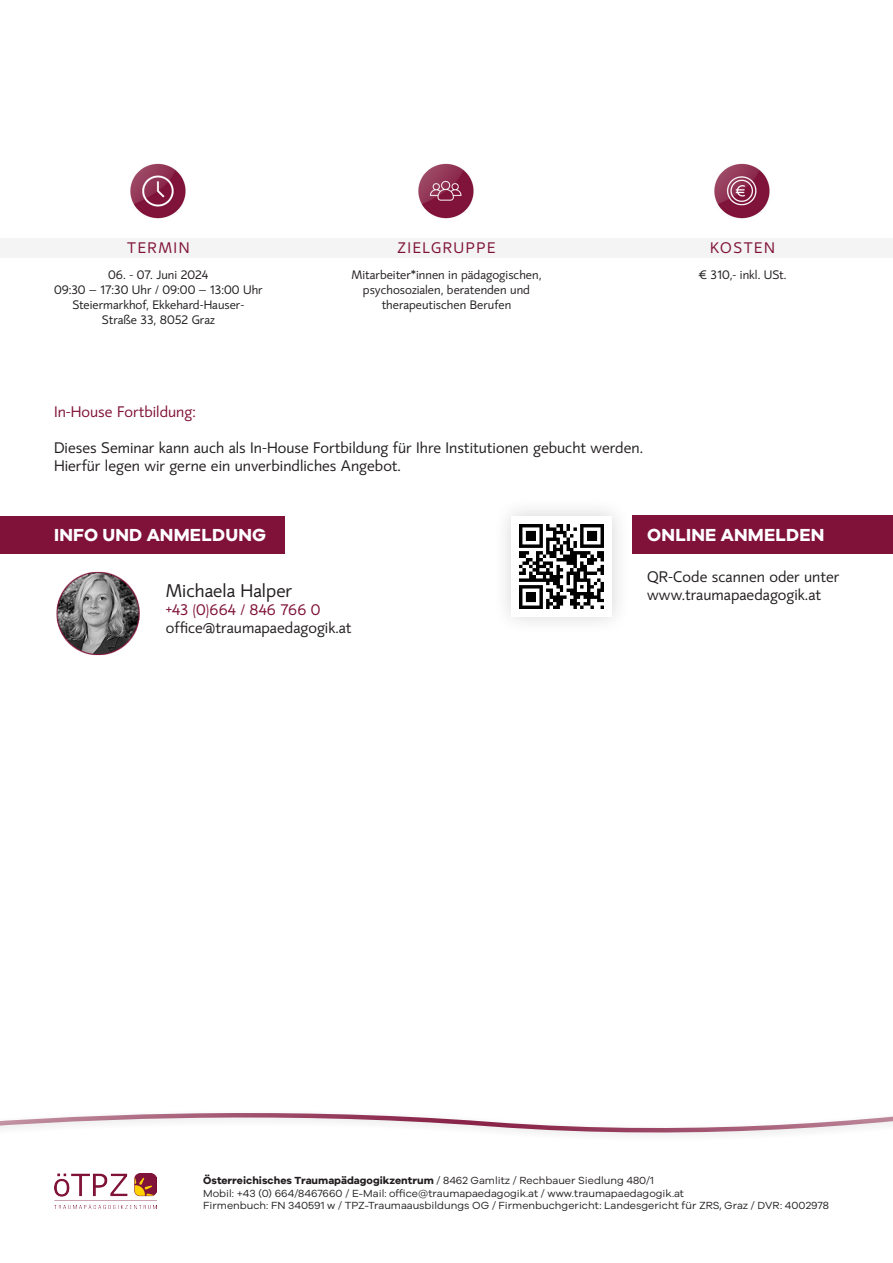
<style>
.page{position:relative;width:893px;height:1263px;background:#fff}
.page>*{position:absolute;margin:0;border:0;box-sizing:border-box;transform-origin:0 0}
.t1{font:700 18px "Galyon";letter-spacing:.01em;color:#fff}
.t2{font:18px "mirror 82";color:#231f20}
.t3{font:15px/18px "mirror 82";color:#231f20}
.t4{font:15px "mirror 82";letter-spacing:.09em;color:#801239}
.t5{font:15px "mirror 82";color:#801239}
.t6{font:12px/15px "mirror 82";color:#231f20;text-align:center}
.t7{font:10.65px/12.8px "Galyon";color:#231f20}
.s1{color:#801239}
.s2{font-weight:700}
</style>
<div class="page">
<svg style="left:0;top:1113px;width:893px;height:61px"></svg>
<img style="left:54px;top:1174px;width:103px;height:35px">
<div style="left:0;top:239px;width:893px;height:19px;background:#f4f4f4"></div>
<div style="left:0;top:516px;width:285px;height:37px;background:#801239"></div>
<div style="left:633px;top:516px;width:260px;height:38px;background:#801239"></div>
<img style="left:56px;top:571px;width:84px;height:85px">
<img style="left:130px;top:163px;width:56px;height:56px">
<img style="left:418px;top:163px;width:56px;height:56px">
<img style="left:714px;top:163px;width:56px;height:56px">
<div style="left:493px;top:497px;width:138px;height:138px;background:#fafafa"></div>
<div style="left:511px;top:516px;width:101px;height:100px;background:#fff"></div>
<img style="left:520px;top:524px;width:84px;height:84px">
<p class="t4" style="left:127px;top:239px;width:64px">TERMIN</p>
<p class="t4" style="left:398px;top:239px;width:99px">ZIELGRUPPE</p>
<p class="t4" style="left:710px;top:239px;width:66px">KOSTEN</p>
<p class="t6" style="left:108px;top:267px;width:102px">06. - 07. Juni 2024</p>
<p class="t6" style="left:698px;top:267px;width:90px">€ 310,- inkl. USt.</p>
<p class="t6" style="left:54px;top:282px;width:210px">09:30 – 17:30 Uhr / 09:00 – 13:00 Uhr</p>
<p class="t6" style="left:72px;top:297px;width:174px">Steiermarkhof, Ekkehard-Hauser-</p>
<p class="t6" style="left:102px;top:312px;width:114px">Straße 33, 8052 Graz</p>
<p class="t6" style="left:352px;top:267px;width:191px">Mitarbeiter*innen in pädagogischen, psychosozialen, beratenden und</p>
<p class="t6" style="left:382px;top:297px;width:131px">therapeutischen Berufen</p>
<p class="t5" style="left:54px;top:402px;width:143px">In-House Fortbildung:</p>
<p class="t3" style="left:54px;top:438px;width:591px">Dieses Seminar kann auch als In-House Fortbildung für Ihre Institutionen gebucht werden.</p>
<p class="t3" style="left:54px;top:456px;width:348px">Hierfür legen wir gerne ein unverbindliches Angebot.</p>
<p class="t1" style="left:54px;top:524px;width:214px">INFO UND ANMELDUNG</p>
<p class="t1" style="left:647px;top:524px;width:179px">ONLINE ANMELDEN</p>
<p class="t2" style="left:166px;top:580px;width:128px">Michaela Halper</p>
<p class="t3" style="left:166px;top:601px;width:187px"><span class="s1">+43 (0)664 / 846 766 0 </span>office@traumapaedagogik.at</p>
<p class="t3" style="left:647px;top:568px;width:194px">QR-Code scannen oder unter</p>
<p class="t3" style="left:647px;top:586px;width:175px">www.traumapaedagogik.at</p>
<p class="t7" style="left:203px;top:1173px;width:627px"><span class="s2">Österreichisches Traumapädagogikzentrum</span> / 8462 Gamlitz / Rechbauer Siedlung 480/1<br>Mobil: +43 (0) 664/8467660 / E-Mail: office@traumapaedagogik.at / www.traumapaedagogik.at<br>Firmenbuch: FN 340591 w / TPZ-Traumaausbildungs OG / Firmenbuchgericht: Landesgericht für ZRS, Graz / DVR: 4002978</p>
</div>
